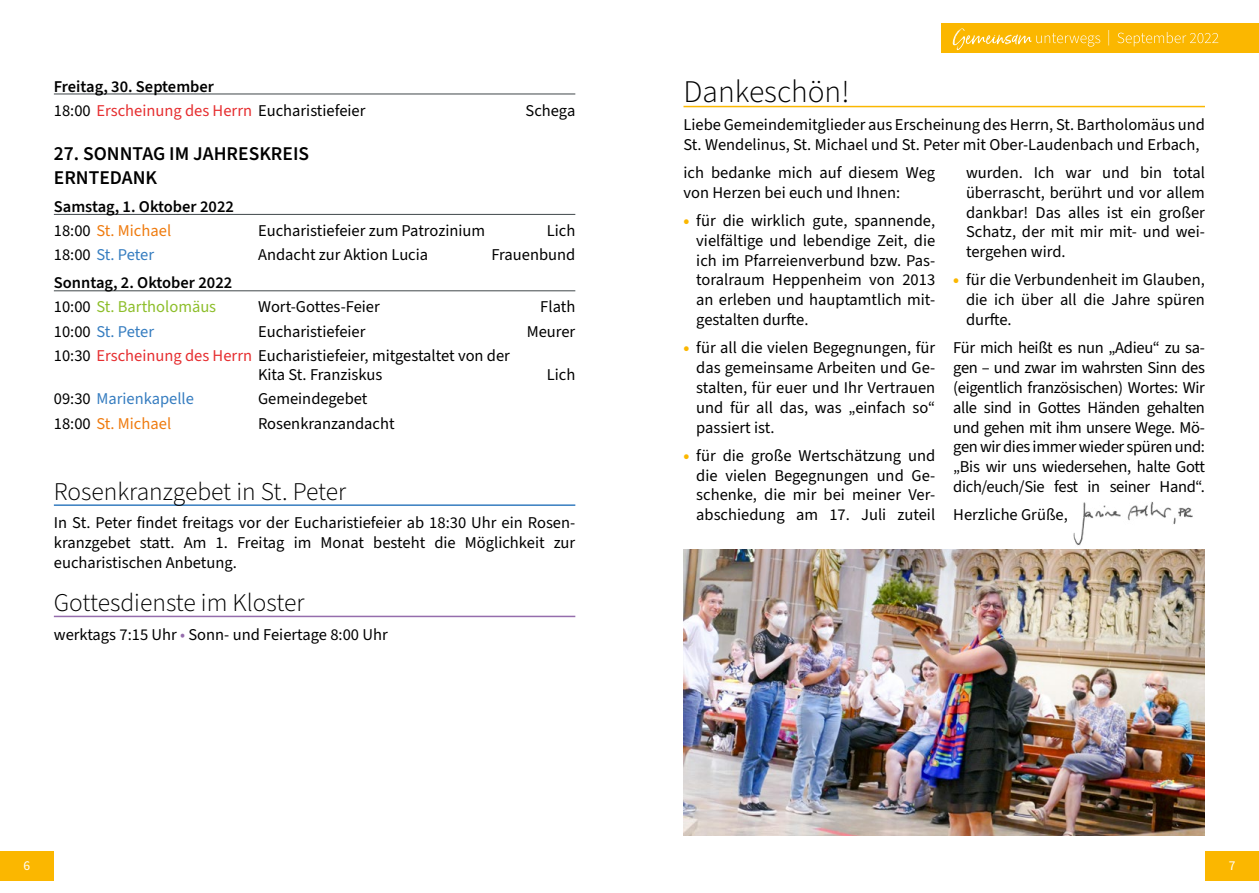
<style>
.page{position:relative;width:1259px;height:893px;background:#fff}
.page>*{position:absolute;margin:0;border:0;box-sizing:border-box;transform-origin:0 0}
.t1{font:300 31.5px "Source Sans 3";color:#000}
.t2{font:300 25.5px "Source Sans 3";color:#000}
.t3{font:600 19.5px/23.4px "Source Sans 3";color:#000}
.t4{font:16.5px/19.8px "Source Sans 3";color:#000;text-align:justify}
.t5{font:600 16.5px/24px "Source Sans 3";color:#000}
.t6{font:16.5px "Source Sans 3";color:#367dc0}
.t7{font:16.5px "Source Sans 3";color:#ef7b0f}
.t8{font:13.5px "Source Sans 3";color:#fff}
.s1{font-weight:600}
.s2{color:#e62e30}
.s3{font-weight:400}
.s4{font-weight:400;color:#ef7b0f}
.s5{color:#000}
.s6{font-weight:400;color:#8dbe2a}
.s7{color:#956dac}
.s8{font-weight:900;color:#fbb700}
</style>
<div class="page">
<div style="left:941px;top:23px;width:318px;height:30px;background:#fbb700"></div>
<div style="left:1205px;top:851px;width:54px;height:30px;background:#fbb700"></div>
<div style="left:0;top:851px;width:54px;height:30px;background:#fbb700"></div>
<svg style="left:952px;top:28px;width:266px;height:22px"></svg>
<hr style="left:54px;top:94px;width:521px;height:1px;background:#3f474a">
<hr style="left:54px;top:214px;width:521px;height:1px;background:#3f474a">
<hr style="left:54px;top:291px;width:521px;height:1px;background:#3f474a">
<hr style="left:54px;top:504px;width:521px;height:2px;background:#367dc0">
<hr style="left:54px;top:616px;width:521px;height:1px;background:#956dac">
<hr style="left:683px;top:106px;width:522px;height:1px;background:#fbb700">
<img style="left:1073px;top:502px;width:120px;height:44px">
<img style="left:683px;top:549px;width:522px;height:286px">
<p class="t4" style="left:54px;top:75px;width:313px;line-height:24px"><span class="s1">Freitag, 30. September<br></span>18:00 <span class="s2">Erscheinung des Herrn</span> Eucharistiefeier</p>
<p class="t4" style="left:525px;top:101px;width:51px">Schega</p>
<p class="t3" style="left:54px;top:143px;width:257px">27. SONNTAG IM JAHRESKREIS<br>ERNTEDANK</p>
<p class="t5" style="left:54px;top:195px;width:182px">Samstag, 1. Oktober 2022<br><span class="s3">18:00</span> <span class="s4">St. Michael</span></p>
<p class="t4" style="left:258px;top:221px;width:229px">Eucharistiefeier zum Patrozinium</p>
<p class="t4" style="left:547px;top:221px;width:30px">Lich</p>
<p class="t6" style="left:54px;top:244px;width:102px"><span class="s5">18:00</span> St. Peter</p>
<p class="t4" style="left:258px;top:245px;width:172px">Andacht zur Aktion Lucia</p>
<p class="t4" style="left:491px;top:245px;width:85px">Frauenbund</p>
<p class="t5" style="left:54px;top:271px;width:180px">Sonntag, 2. Oktober 2022<br><span class="s3">10:00</span> <span class="s6">St. Bartholomäus</span></p>
<p class="t4" style="left:258px;top:298px;width:123px">Wort-Gottes-Feier</p>
<p class="t4" style="left:540px;top:298px;width:36px">Flath</p>
<p class="t6" style="left:54px;top:320px;width:102px"><span class="s5">10:00</span> St. Peter</p>
<p class="t4" style="left:258px;top:322px;width:109px">Eucharistiefeier</p>
<p class="t4" style="left:527px;top:322px;width:50px">Meurer</p>
<p class="t4" style="left:258px;top:346px;width:253px;text-indent:-204px">10:30 <span class="s2">Erscheinung des Herrn</span> Eucharistiefeier, mitgestaltet von der<br>Kita St. Franziskus</p>
<p class="t4" style="left:547px;top:366px;width:30px">Lich</p>
<p class="t6" style="left:54px;top:388px;width:142px"><span class="s5">09:30</span> Marienkapelle</p>
<p class="t4" style="left:258px;top:390px;width:111px">Gemeindegebet</p>
<p class="t7" style="left:54px;top:412px;width:119px"><span class="s5">18:00</span> St. Michael</p>
<p class="t4" style="left:258px;top:414px;width:138px">Rosenkranzandacht</p>
<h2 class="t2" style="left:54px;top:475px;width:294px">Rosenkranzgebet in St. Peter</h2>
<p class="t4" style="left:54px;top:514px;width:523px">In St. Peter findet freitags vor der Eucharistiefeier ab 18:30 Uhr ein Rosen&shy;kranzgebet statt. Am 1. Freitag im Monat besteht die Möglichkeit zur eucharistischen Anbetung.</p>
<h2 class="t2" style="left:54px;top:586px;width:252px">Gottesdienste im Kloster</h2>
<p class="t4" style="left:54px;top:625px;width:335px">werktags 7:15 Uhr <span class="s7">•</span> Sonn- und Feiertage 8:00 Uhr</p>
<h1 class="t1" style="left:683px;top:70px;width:168px">Dankeschön!</h1>
<p class="t4" style="left:683px;top:115px;width:523px">Liebe Gemeindemitglieder aus Erscheinung des Herrn, St. Bartholomäus und<br>St. Wendelinus, St. Michael und St. Peter mit Ober-Laudenbach und Erbach,</p>
<p class="t4" style="left:683px;top:163px;width:253px">ich bedanke mich auf diesem Weg von Herzen bei euch und Ihnen:</p>
<p class="t4" style="left:696px;top:211px;width:240px;text-indent:-13px"><span class="s8">•</span> für die wirklich gute, spannende, vielfältige und lebendige Zeit, die ich im Pfarreienverbund bzw. Pas&shy;toralraum Heppenheim von 2013 an erleben und hauptamtlich mit&shy;gestalten durfte.</p>
<p class="t4" style="left:696px;top:338px;width:240px;text-indent:-13px"><span class="s8">•</span> für all die vielen Begegnungen, für das gemeinsame Arbeiten und Ge&shy;stalten, für euer und Ihr Vertrauen und für all das, was „einfach so“ passiert ist.</p>
<p class="t4" style="left:696px;top:446px;width:240px;text-indent:-13px"><span class="s8">•</span> für die große Wertschätzung und die vielen Begegnungen und Ge&shy;schenke, die mir bei meiner Ver&shy;abschiedung am 17. Juli zuteil</p>
<p class="t4" style="left:966px;top:163px;width:240px">wurden. Ich war und bin total überrascht, berührt und vor allem dankbar! Das alles ist ein großer Schatz, der mit mir mit- und wei&shy;tergehen wird.</p>
<p class="t4" style="left:966px;top:271px;width:240px;text-indent:-13px"><span class="s8">•</span> für die Verbundenheit im Glauben, die ich über all die Jahre spüren durfte.</p>
<p class="t4" style="left:953px;top:338px;width:253px">Für mich heißt es nun „Adieu“ zu sa&shy;gen – und zwar im wahrsten Sinn des (eigentlich französischen) Wortes: Wir alle sind in Gottes Händen gehalten und gehen mit ihm unsere Wege. Mö&shy;gen wir dies immer wieder spüren und: „Bis wir uns wiedersehen, halte Gott dich/euch/Sie fest in seiner Hand“.</p>
<p class="t4" style="left:953px;top:505px;width:116px">Herzliche Grüße,</p>
<p class="t8" style="left:24px;top:857px;width:8px">6</p>
<p class="t8" style="left:1228px;top:857px;width:8px">7</p>
</div>
